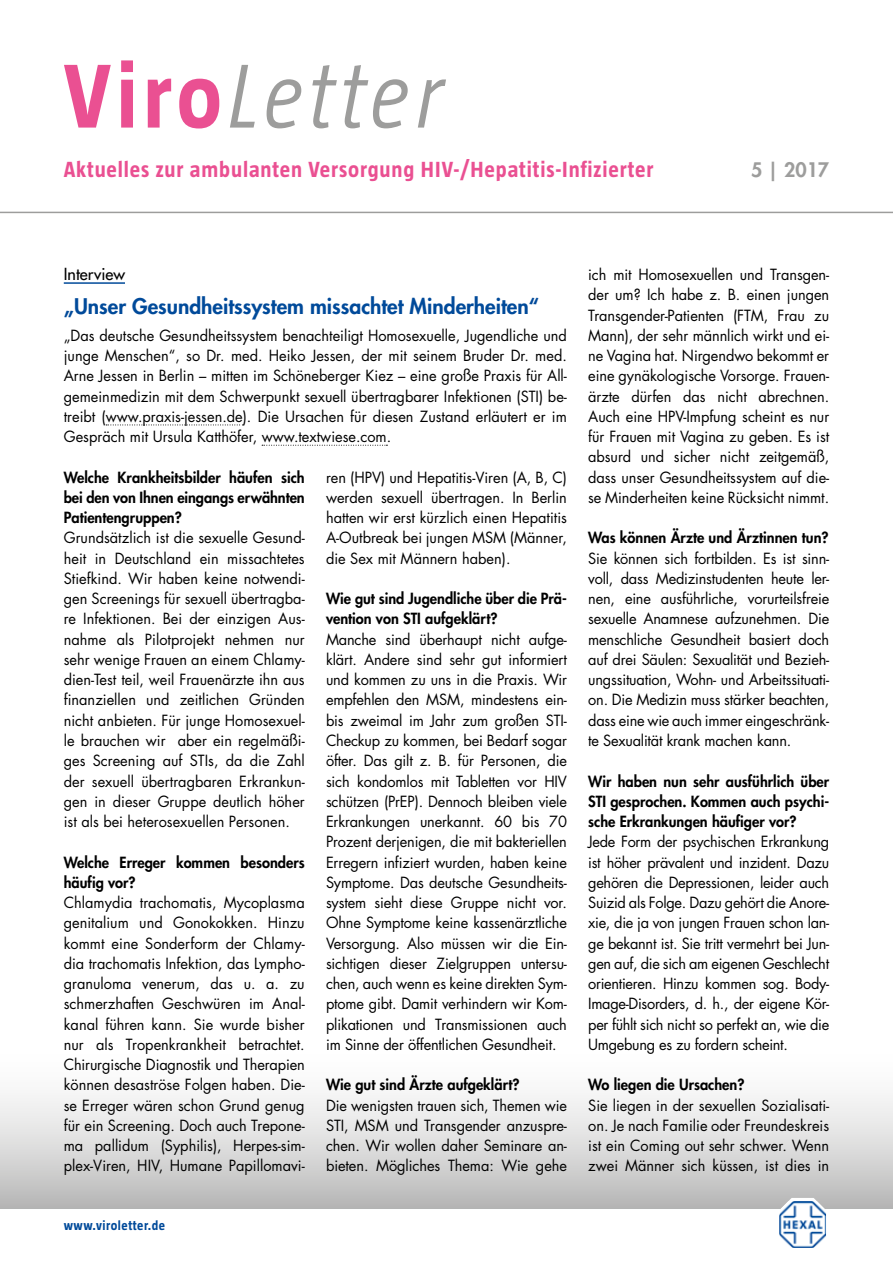
<style>
.page{position:relative;width:893px;height:1263px;background:#fff}
.page>*{position:absolute;margin:0;border:0;box-sizing:border-box;transform-origin:0 0}
.t1{font:italic 300 93px "Taz Hexal";letter-spacing:.055em;color:#9d9d9c}
.t2{font:700 22.5px "Taz Hexal";letter-spacing:.04em;color:#ea5092}
.t3{font:800 21px "Futura Std";color:#004a9a}
.t4{font:800 19.5px "Futura Std";color:#9d9d9c}
.t5{font:500 16.2px "Futura Std";color:#000}
.t6{font:15px/20.2px "Futura Std";letter-spacing:-.005em;color:#000;text-align:justify}
.t7{font:800 15px/20.2px "Futura Std";color:#000;text-align:justify}
.t8{font:700 13.5px "Taz Hexal";letter-spacing:.04em;color:#004a9a}
.s1{font-weight:700;font-style:normal;color:#ea5092}
</style>
<div class="page">
<hr style="left:0;top:212px;width:893px;height:1px;background:#9d9d9c">
<div style="left:0;top:1047px;width:893px;height:161px;background:linear-gradient(to bottom,#fff,#bdbdbd)"></div>
<svg style="left:776px;top:1198px;width:53px;height:11px"></svg>
<img style="left:779px;top:1201px;width:47px;height:47px">
<hr style="left:64px;top:282px;width:61px;height:2px;background:#004a9a">
<svg style="left:106px;top:425px;width:137px;height:1px"></svg>
<svg style="left:262px;top:445px;width:125px;height:1px"></svg>
<h1 class="t1" style="left:64px;top:44px;width:381px"><span class="s1">Viro</span>Letter</h1>
<h2 class="t2" style="left:64px;top:157px;width:591px">Aktuelles zur ambulanten Versorgung HIV-/Hepatitis-Infizierter</h2>
<h3 class="t4" style="left:751px;top:158px;width:80px">5 | 2017</h3>
<p class="t5" style="left:64px;top:264px;width:63px">Interview</p>
<h3 class="t3" style="left:64px;top:293px;width:477px">„Unser Gesundheitssystem missachtet Minderheiten“</h3>
<p class="t6" style="left:64px;top:325px;width:505px">„Das deutsche Gesundheitssystem benachteiligt Homosexuelle, Jugendliche und junge Menschen“, so Dr. med. Heiko Jessen, der mit seinem Bruder Dr. med.<br>Arne Jessen in Berlin – mitten im Schöneberger Kiez – eine große Praxis für All&shy;gemeinmedizin mit dem Schwerpunkt sexuell übertragbarer Infektionen (STI) be&shy;treibt (www.praxis-jessen.de). Die Ursachen für diesen Zustand erläutert er im Gespräch mit Ursula Katthöfer, www.textwiese.com.</p>
<p class="t7" style="left:64px;top:467px;width:242px">Welche Krankheitsbilder häufen sich bei den von Ihnen eingangs erwähnten Patientengruppen?</p>
<p class="t6" style="left:64px;top:528px;width:242px">Grundsätzlich ist die sexuelle Gesund&shy;heit in Deutschland ein missachtetes Stiefkind. Wir haben keine notwendi&shy;gen Screenings für sexuell übertragba&shy;re Infektionen. Bei der einzigen Aus&shy;nahme als Pilotprojekt nehmen nur sehr wenige Frauen an einem Chlamy&shy;dien-Test teil, weil Frauenärzte ihn aus finanziellen und zeitlichen Gründen nicht anbieten. Für junge Homosexuel&shy;le brauchen wir aber ein regelmäßi&shy;ges Screening auf STIs, da die Zahl der sexuell übertragbaren Erkrankun&shy;gen in dieser Gruppe deutlich höher ist als bei heterosexuellen Personen.</p>
<p class="t7" style="left:64px;top:852px;width:242px">Welche Erreger kommen besonders häufig vor?</p>
<p class="t6" style="left:64px;top:892px;width:242px">Chlamydia trachomatis, Mycoplasma genitalium und Gonokokken. Hinzu kommt eine Sonderform der Chlamy&shy;dia trachomatis Infektion, das Lympho&shy;granuloma venerum, das u. a. zu schmerzhaften Geschwüren im Anal&shy;kanal führen kann. Sie wurde bisher nur als Tropenkrankheit betrachtet.<br>Chirurgische Diagnostik und Therapien können desaströse Folgen haben. Die&shy;se Erreger wären schon Grund genug für ein Screening. Doch auch Trepone&shy;ma pallidum (Syphilis), Herpes-sim&shy;plex-Viren, HIV, Humane Papillomavi-</p>
<p class="t6" style="left:326px;top:467px;width:242px">ren (HPV) und Hepatitis-Viren (A, B, C) werden sexuell übertragen. In Berlin hatten wir erst kürzlich einen Hepatitis A-Outbreak bei jungen MSM (Männer, die Sex mit Männern haben).</p>
<p class="t7" style="left:326px;top:588px;width:242px">Wie gut sind Jugendliche über die Prä&shy;vention von STI aufgeklärt?</p>
<p class="t6" style="left:326px;top:629px;width:242px">Manche sind überhaupt nicht aufge&shy;klärt. Andere sind sehr gut informiert und kommen zu uns in die Praxis. Wir empfehlen den MSM, mindestens ein&shy;bis zweimal im Jahr zum großen STI-Checkup zu kommen, bei Bedarf sogar öfter. Das gilt z. B. für Personen, die sich kondomlos mit Tabletten vor HIV schützen (PrEP). Dennoch bleiben viele Erkrankungen unerkannt. 60 bis 70<br>Prozent derjenigen, die mit bakteriellen Erregern infiziert wurden, haben keine Symptome. Das deutsche Gesundheits&shy;system sieht diese Gruppe nicht vor.<br>Ohne Symptome keine kassenärztliche Versorgung. Also müssen wir die Ein&shy;sichtigen dieser Zielgruppen untersu&shy;chen, auch wenn es keine direkten Sym&shy;ptome gibt. Damit verhindern wir Kom&shy;plikationen und Transmissionen auch im Sinne der öffentlichen Gesundheit.</p>
<p class="t7" style="left:326px;top:1074px;width:195px">Wie gut sind Ärzte aufgeklärt?</p>
<p class="t6" style="left:326px;top:1095px;width:242px">Die wenigsten trauen sich, Themen wie STI, MSM und Transgender anzuspre&shy;chen. Wir wollen daher Seminare an&shy;bieten. Mögliches Thema: Wie gehe</p>
<p class="t8" style="left:64px;top:1218px;width:103px">www.viroletter.de</p>
<p class="t6" style="left:588px;top:265px;width:242px">ich mit Homosexuellen und Transgen&shy;der um? Ich habe z. B. einen jungen Transgender-Patienten (FTM, Frau zu Mann), der sehr männlich wirkt und ei&shy;ne Vagina hat. Nirgendwo bekommt er eine gynäkologische Vorsorge. Frauen&shy;ärzte dürfen das nicht abrechnen.<br>Auch eine HPV-Impfung scheint es nur für Frauen mit Vagina zu geben. Es ist absurd und sicher nicht zeitgemäß, dass unser Gesundheitssystem auf die&shy;se Minderheiten keine Rücksicht nimmt.</p>
<p class="t7" style="left:588px;top:528px;width:242px">Was können Ärzte und Ärztinnen tun?</p>
<p class="t6" style="left:588px;top:548px;width:242px">Sie können sich fortbilden. Es ist sinn&shy;voll, dass Medizinstudenten heute ler&shy;nen, eine ausführliche, vorurteilsfreie sexuelle Anamnese aufzunehmen. Die menschliche Gesundheit basiert doch auf drei Säulen: Sexualität und Bezieh&shy;ungssituation, Wohn- und Arbeitssituati&shy;on. Die Medizin muss stärker beachten, dass eine wie auch immer eingeschränk&shy;te Sexualität krank machen kann.</p>
<p class="t7" style="left:588px;top:771px;width:242px">Wir haben nun sehr ausführlich über STI gesprochen. Kommen auch psychi&shy;sche Erkrankungen häufiger vor?</p>
<p class="t6" style="left:588px;top:832px;width:242px">Jede Form der psychischen Erkrankung ist höher prävalent und inzident. Dazu gehören die Depressionen, leider auch Suizid als Folge. Dazu gehört die Anore&shy;xie, die ja von jungen Frauen schon lan&shy;ge bekannt ist. Sie tritt vermehrt bei Jun&shy;gen auf, die sich am eigenen Geschlecht orientieren. Hinzu kommen sog. Body-Image-Disorders, d. h., der eigene Kör&shy;per fühlt sich nicht so perfekt an, wie die Umgebung es zu fordern scheint.</p>
<p class="t7" style="left:588px;top:1074px;width:158px">Wo liegen die Ursachen?</p>
<p class="t6" style="left:588px;top:1095px;width:242px">Sie liegen in der sexuellen Sozialisati&shy;on. Je nach Familie oder Freundeskreis ist ein Coming out sehr schwer. Wenn zwei Männer sich küssen, ist dies in</p>
</div>
